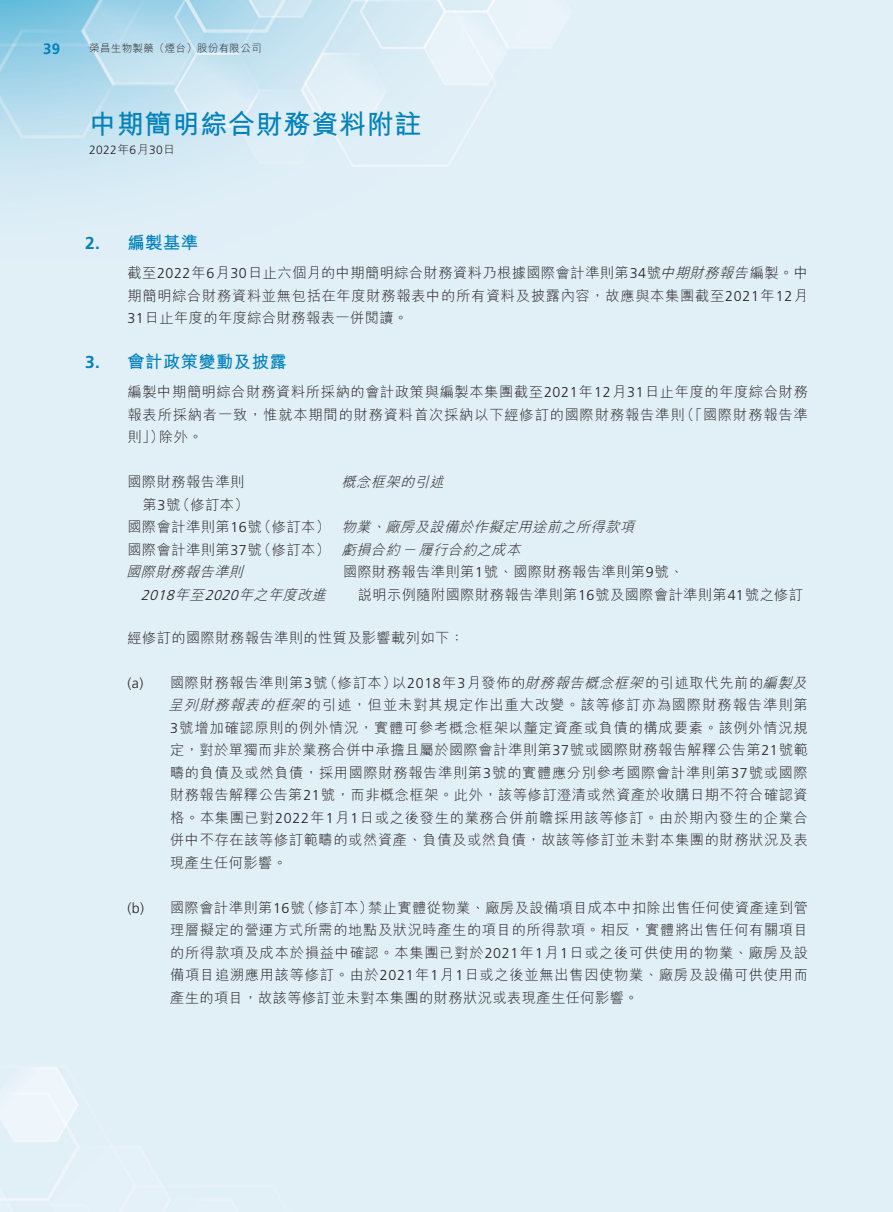
<style>
.page{position:relative;width:893px;height:1212px;background:#e1eff7}
.page>*{position:absolute;margin:0;border:0;box-sizing:border-box;transform-origin:0 0}
.t1{font:700 27px "M Hei HK";letter-spacing:.03em;color:#0081bb}
.t2{font:700 17.25px "M Hei HK";letter-spacing:.03em;color:#0081bb}
.t3{font:700 17.25px "Frutiger LT Std";color:#0081bb}
.t4{font:700 15px "Frutiger LT Std";color:#0081bb}
.t5{font:300 14.25px/22.5px "M Hei HK";letter-spacing:.03em;color:#231f20;text-align:justify}
.t6{font:italic 300 14.25px "M Hei HK";color:#231f20}
.t7{font:300 14.25px/22.5px "M Hei HK";letter-spacing:.06em;color:#231f20}
.t8{font:italic 300 14.25px "Frutiger LT Std";color:#231f20}
.t9{font:300 14.25px "Frutiger LT Std";color:#231f20}
.t10{font:300 12px "Frutiger LT Std";letter-spacing:.03em;color:#231f20}
.t11{font:300 10.5px "M Hei HK";letter-spacing:.03em;color:#231f20}
.s1{font-family:"M Hei HK"}
.s2{font-family:"Frutiger LT Std"}
.s3{font-style:italic}
</style>
<div class="page">
<p class="t4" style="left:43px;top:40px;width:19px">39</p>
<p class="t11" style="left:89px;top:43px;width:174px">榮昌生物製藥（煙台）股份有限公司</p>
<h1 class="t1" style="left:89px;top:104px;width:334px">中期簡明綜合財務資料附註</h1>
<p class="t10" style="left:89px;top:143px;width:87px">2022<span class="s1">年 月</span>6 30<span class="s1">日</span></p>
<p class="t3" style="left:85px;top:233px;width:16px">2.</p>
<p class="t3" style="left:85px;top:352px;width:16px">3.</p>
<p class="t2" style="left:128px;top:230px;width:72px">編製基準</p>
<p class="t5" style="left:128px;top:261px;width:682px">截至<span class="s2">2022</span>年<span class="s2">6</span>月<span class="s2">30</span>日止六個月的中期簡明綜合財務資料乃根據國際會計準則第<span class="s2">34</span> 號<span class="s3">中期財務報告</span>編製。中期簡明綜合財務資料並無包括在年度財務報表中的所有資料及披露內容，故應與本集團截至<span class="s2">2021</span>年<span class="s2">12</span>月<span class="s2">31</span>日止年度的年度綜合財務報表一併閱讀。</p>
<p class="t2" style="left:128px;top:349px;width:161px">會計政策變動及披露</p>
<p class="t5" style="left:128px;top:380px;width:682px;text-align:right">編製中期簡明綜合財務資料所採納的會計政策與編製本集團截至<span class="s2">2021</span>年<span class="s2">12</span>月<span class="s2">31</span>日止年度的年度綜合財務（「國際財務報告準</p>
<p class="t7" style="left:159px;top:403px;width:527px;text-indent:-31px">報表所採納者一致，惟就本期間的財務資料首次採納以下經修訂的國際財務報告準則除外。</p>
<p class="t5" style="left:128px;top:425px;width:38px">則」）</p>
<p class="t5" style="left:176px;top:470px;width:74px;text-indent:-48px">國際財務報告準則（修訂本(</p>
<p class="t6" style="left:342px;top:475px;width:107px">概念框架的引述</p>
<p class="t6" style="left:385px;top:520px;width:254px">廠房及設備於作擬定用途前之所得款項</p>
<p class="t5" style="left:142px;top:493px;width:40px">第<span class="s2">3</span>號</p>
<p class="t5" style="left:257px;top:515px;width:74px">（修訂本）</p>
<p class="t5" style="left:128px;top:515px;width:136px">國際會計準則第<span class="s2">16</span>號</p>
<p class="t6" style="left:342px;top:520px;width:34px">物業</p>
<p class="t6" style="left:371px;top:520px;width:20px">、</p>
<p class="t5" style="left:257px;top:538px;width:74px">（修訂本）</p>
<p class="t5" style="left:128px;top:538px;width:136px">國際會計準則第<span class="s2">37</span>號</p>
<p class="t6" style="left:126px;top:565px;width:122px">國際財務報告準則</p>
<p class="t6" style="left:239px;top:587px;width:93px">年之年度改進</p>
<p class="t6" style="left:342px;top:542px;width:184px">虧損合約－履行合約之成本</p>
<p class="t5" style="left:358px;top:560px;width:447px;text-indent:-15px">國際財務報告準則第<span class="s2">1</span>號、國際財務報告準則第<span class="s2">9</span>號、<br>說明示例隨附國際財務報告準則第<span class="s2">16</span>號及國際會計準則第<span class="s2">41</span>號之修訂</p>
<p class="t5" style="left:128px;top:626px;width:338px">經修訂的國際財務報告準則的性質及影響載列如下：</p>
<p class="t5" style="left:392px;top:671px;width:420px">以<span class="s2">2018</span>年<span class="s2">3</span>月發佈的<span class="s3">財務報告概念框架</span>的引述取代先前的<span class="s3">編製及</span></p>
<p class="t6" style="left:175px;top:587px;width:34px">年至</p>
<p class="t8" style="left:141px;top:587px;width:39px">2018</p>
<p class="t8" style="left:205px;top:587px;width:39px">2020</p>
<p class="t5" style="left:323px;top:671px;width:75px">（修訂本）</p>
<p class="t5" style="left:170px;top:671px;width:159px">國際財務報告準則第<span class="s2">3</span>號</p>
<p class="t9" style="left:128px;top:675px;width:17px">a( )</p>
<p class="t9" style="left:128px;top:900px;width:18px">b( )</p>
<p class="t5" style="left:169px;top:694px;width:641px"><span class="s3">呈列財務報表的框架</span>的引述，但並未對其規定作出重大改變。該等修訂亦為國際財務報告準則第<span class="s2">3</span>號增加確認原則的例外情況，實體可參考概念框架以釐定資產或負債的構成要素。該例外情況規定，對於單獨而非於業務合併中承擔且屬於國際會計準則第<span class="s2">37</span>號或國際財務報告解釋公告第<span class="s2">21</span>號範疇的負債及或然負債，採用國際財務報告準則第<span class="s2">3</span>號的實體應分別參考國際會計準則第<span class="s2">37</span>號或國際財務報告解釋公告第<span class="s2">21</span>號，而非概念框架。此外，該等修訂澄清或然資產於收購日期不符合確認資格。本集團已對<span class="s2">2022</span>年<span class="s2">1</span>月<span class="s2">1</span>日或之後發生的業務合併前瞻採用該等修訂。由於期內發生的企業合併中不存在該等修訂範疇的或然資產、負債及或然負債，故該等修訂並未對本集團的財務狀況及表現產生任何影響。</p>
<p class="t5" style="left:368px;top:896px;width:441px">禁止實體從物業、廠房及設備項目成本中扣除出售任何使資產達到管</p>
<p class="t5" style="left:300px;top:896px;width:74px">（修訂本）</p>
<p class="t5" style="left:170px;top:896px;width:136px">國際會計準則第<span class="s2">16</span>號</p>
<p class="t5" style="left:170px;top:919px;width:639px">理層擬定的營運方式所需的地點及狀況時產生的項目的所得款項。相反，實體將出售任何有關項目的所得款項及成本於損益中確認。本集團已對於<span class="s2">2021</span>年<span class="s2">1</span>月<span class="s2">1</span>日或之後可供使用的物業、廠房及設備項目追溯應用該等修訂。由於<span class="s2">2021</span>年<span class="s2">1</span>月<span class="s2">1</span>日或之後並無出售因使物業、廠房及設備可供使用而產生的項目，故該等修訂並未對本集團的財務狀況或表現產生任何影響。</p>
</div>
